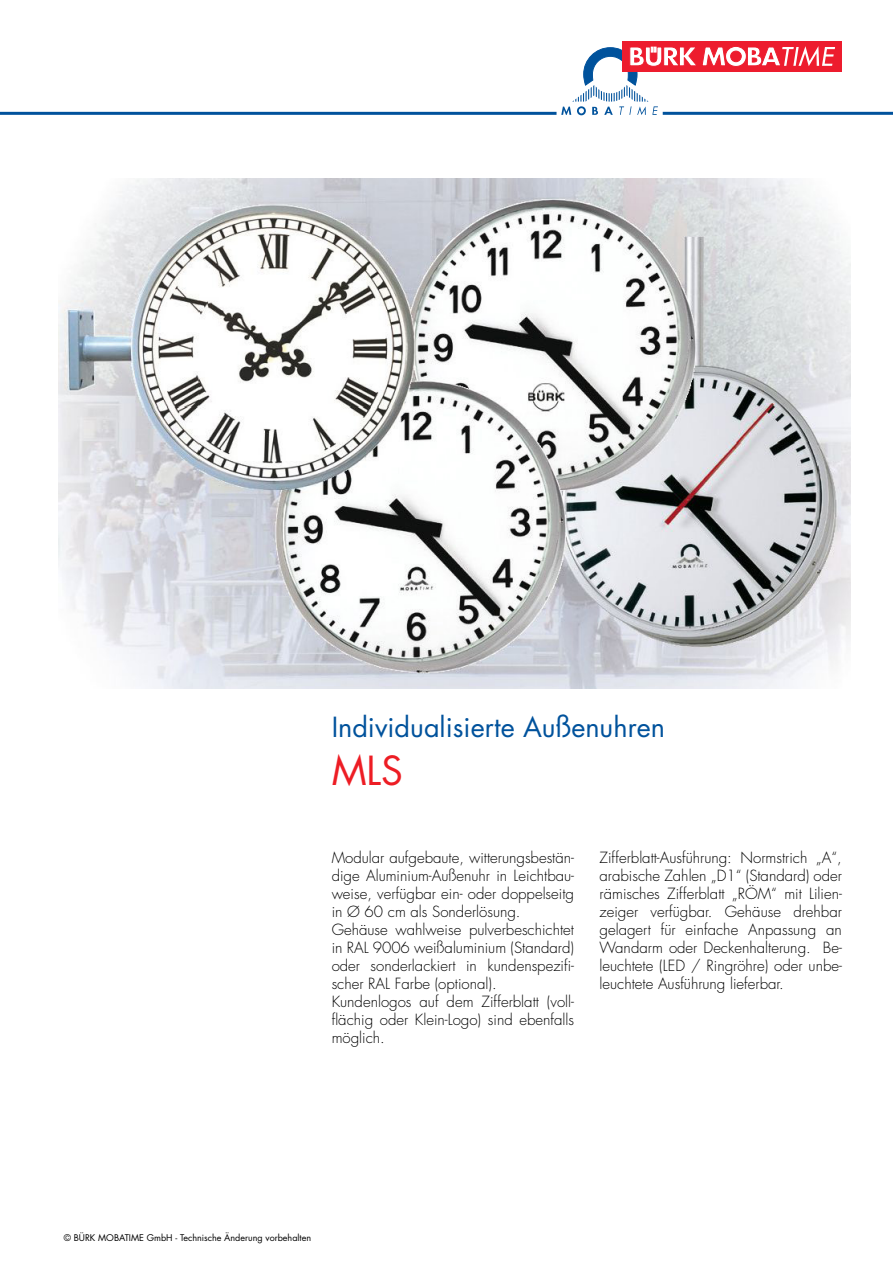
<style>
.page{position:relative;width:893px;height:1263px;background:#fff}
.page>*{position:absolute;margin:0;border:0;box-sizing:border-box;transform-origin:0 0}
.t1{font:39px "Futura Std";color:#ed1d24}
.t2{font:27px "Futura Std";color:#00529c}
.t3{font:300 15px/18px "Futura Std";color:#000}
.t4{font:9px "Futura Std";color:#000}
</style>
<div class="page">
<hr style="left:663px;top:112px;width:230px;height:3px;background:#00529c">
<hr style="left:0;top:112px;width:556px;height:3px;background:#00529c">
<div style="left:622px;top:41px;width:220px;height:31px;background:#ed1c2e"></div>
<svg style="left:561px;top:46px;width:274px;height:69px"></svg>
<img style="left:58px;top:179px;width:792px;height:510px">
<h2 class="t2" style="left:332px;top:709px;width:335px">Individualisierte Außenuhren</h2>
<h1 class="t1" style="left:332px;top:746px;width:73px">MLS</h1>
<p class="t3" style="left:332px;top:849px;width:244px">Modular aufgebaute, witterungsbestän&shy;dige Aluminium-Außenuhr in Leichtbau&shy;weise, verfügbar ein- oder doppelseitg in Ø 60 cm als Sonderlösung.<br>Gehäuse wahlweise pulverbeschichtet in RAL 9006 weißaluminium (Standard) oder sonderlackiert in kundenspezifi&shy;scher RAL Farbe (optional).<br>Kundenlogos auf dem Zifferblatt (voll&shy;flächig oder Klein-Logo) sind ebenfalls möglich.</p>
<p class="t3" style="left:600px;top:849px;width:244px;text-align:justify">Zifferblatt-Ausführung: Normstrich „A“, arabische Zahlen „D1“ (Standard) oder rämisches Zifferblatt „RÖM“ mit Lilien&shy;zeiger verfügbar. Gehäuse drehbar gelagert für einfache Anpassung an Wandarm oder Deckenhalterung. Be&shy;leuchtete (LED / Ringröhre) oder unbe&shy;leuchtete Ausführung lieferbar.</p>
<p class="t4" style="left:64px;top:1231px;width:249px">© BÜRK MOBATIME GmbH - Technische Änderung vorbehalten</p>
</div>
